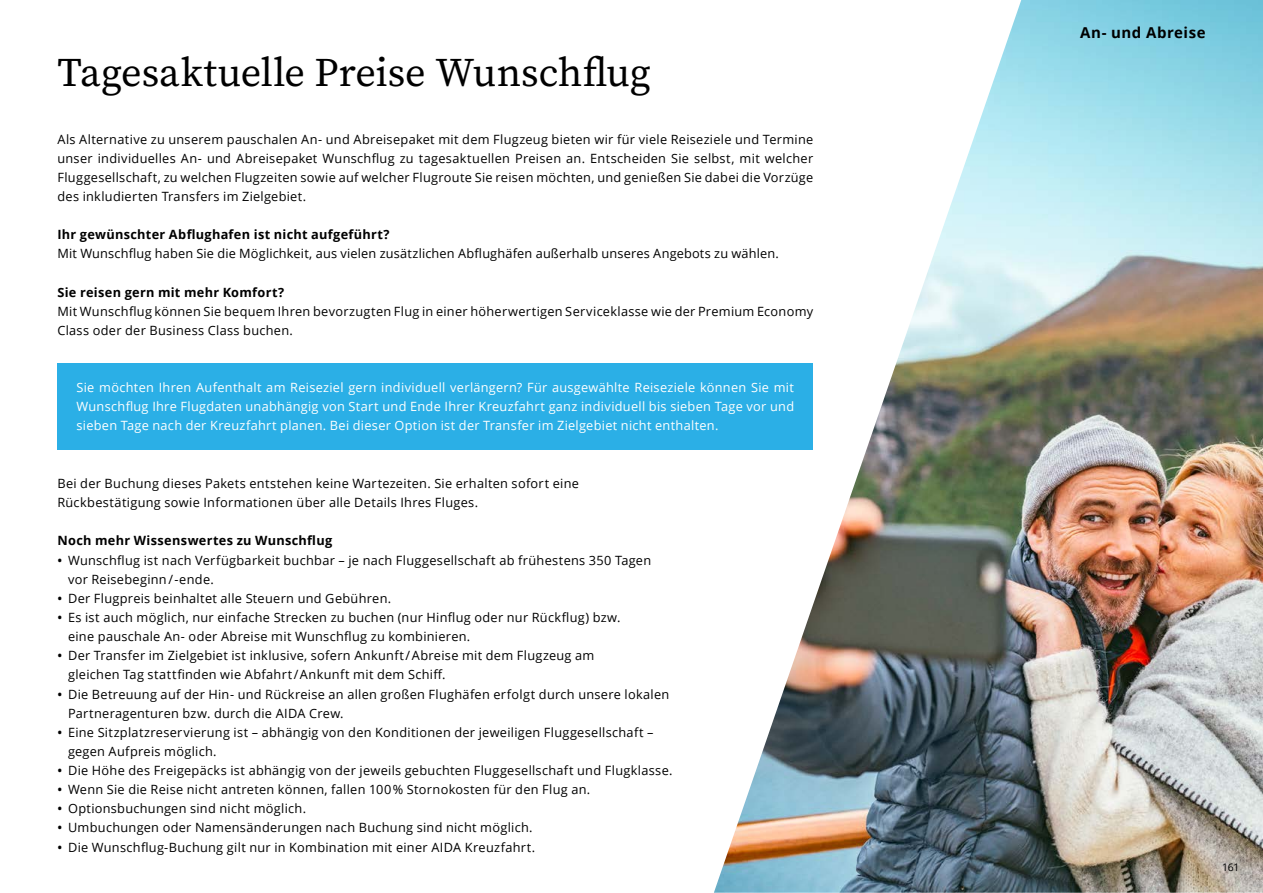
<style>
.page{position:relative;width:1263px;height:893px;background:#fff}
.page>*{position:absolute;margin:0;border:0;box-sizing:border-box;transform-origin:0 0}
.t1{font:40.5px "Source Serif Variable";letter-spacing:-.005em;color:#000}
.t2{font:700 15px "Open Sans";letter-spacing:.035em;color:#000}
.t3{font:12.75px/19.2px "Open Sans";letter-spacing:.025em;color:#000}
.t4{font:12.75px/19.2px "Open Sans";letter-spacing:.025em;color:#fff;text-align:justify}
.t5{font:700 12.75px "Open Sans";letter-spacing:.025em;color:#000}
.t6{font:10.5px "Open Sans";color:#000}
.s1{font-weight:600}
</style>
<div class="page">
<img style="left:714px;top:0;width:549px;height:893px">
<div style="left:57px;top:364px;width:756px;height:86px;background:#2bafe6"></div>
<h1 class="t1" style="left:57px;top:46px;width:595px">Tagesaktuelle Preise Wunschflug</h1>
<p class="t3" style="left:57px;top:129px;width:757px;text-align:justify">Als Alternative zu unserem pauschalen An- und Abreisepaket mit dem Flugzeug bieten wir für viele Reiseziele und Termine unser individuelles An- und Abreisepaket Wunschflug zu tagesaktuellen Preisen an. Entscheiden Sie selbst, mit welcher Fluggesellschaft, zu welchen Flugzeiten sowie auf welcher Flugroute Sie reisen möchten, und genießen Sie dabei die Vorzüge des inkludierten Transfers im Zielgebiet.</p>
<p class="t5" style="left:57px;top:226px;width:334px">Ihr gewünschter Abflughafen ist nicht aufgeführt?</p>
<p class="t3" style="left:57px;top:244px;width:723px">Mit Wunschflug haben Sie die Möglichkeit, aus vielen zusätzlichen Abflughäfen außerhalb unseres Angebots zu wählen.</p>
<p class="t5" style="left:57px;top:283px;width:228px">Sie reisen gern mit mehr Komfort?</p>
<p class="t3" style="left:57px;top:301px;width:757px">Mit Wunschflug können Sie bequem Ihren bevorzugten Flug in einer höherwertigen Serviceklasse wie der Premium Economy<br>Class oder der Business Class buchen.</p>
<p class="t4" style="left:77px;top:377px;width:719px">Sie möchten Ihren Aufenthalt am Reiseziel gern individuell verlängern? Für ausgewählte Reiseziele können Sie mit Wunschflug Ihre Flugdaten unabhängig von Start und Ende Ihrer Kreuzfahrt ganz individuell bis sieben Tage vor und sieben Tage nach der Kreuzfahrt planen. Bei dieser Option ist der Transfer im Zielgebiet nicht enthalten.</p>
<p class="t3" style="left:57px;top:473px;width:523px">Bei der Buchung dieses Pakets entstehen keine Wartezeiten. Sie erhalten sofort eine<br>Rückbestätigung sowie Informationen über alle Details Ihres Fluges.</p>
<p class="t5" style="left:57px;top:532px;width:276px">Noch mehr Wissenswertes zu Wunschflug</p>
<p class="t3" style="left:68px;top:550px;width:585px;text-indent:-11px"><span class="s1">•</span> Wunschflug ist nach Verfügbarkeit buchbar – je nach Fluggesellschaft ab frühestens 350 Tagen vor Reisebeginn / -ende.</p>
<p class="t3" style="left:57px;top:588px;width:335px"><span class="s1">•</span> Der Flugpreis beinhaltet alle Steuern und Gebühren.</p>
<p class="t3" style="left:68px;top:607px;width:554px;text-indent:-11px"><span class="s1">•</span> Es ist auch möglich, nur einfache Strecken zu buchen (nur Hinflug oder nur Rückflug) bzw. eine pauschale An- oder Abreise mit Wunschflug zu kombinieren.</p>
<p class="t3" style="left:68px;top:646px;width:528px;text-indent:-11px"><span class="s1">•</span> Der Transfer im Zielgebiet ist inklusive, sofern Ankunft / Abreise mit dem Flugzeug am gleichen Tag stattfinden wie Abfahrt / Ankunft mit dem Schiff.</p>
<p class="t3" style="left:68px;top:684px;width:603px;text-indent:-11px"><span class="s1">•</span> Die Betreuung auf der Hin- und Rückreise an allen großen Flughäfen erfolgt durch unsere lokalen<br>Partneragenturen bzw. durch die AIDA Crew.</p>
<p class="t3" style="left:68px;top:722px;width:587px;text-indent:-11px"><span class="s1">•</span> Eine Sitzplatzreservierung ist – abhängig von den Konditionen der jeweiligen Fluggesellschaft – gegen Aufpreis möglich.</p>
<p class="t3" style="left:57px;top:760px;width:616px"><span class="s1">•</span> Die Höhe des Freigepäcks ist abhängig von der jeweils gebuchten Fluggesellschaft und Flugklasse.</p>
<p class="t3" style="left:57px;top:780px;width:534px"><span class="s1">•</span> Wenn Sie die Reise nicht antreten können, fallen 100 % Stornokosten für den Flug an.</p>
<p class="t3" style="left:57px;top:799px;width:250px"><span class="s1">•</span> Optionsbuchungen sind nicht möglich.</p>
<p class="t3" style="left:57px;top:818px;width:477px"><span class="s1">•</span> Umbuchungen oder Namensänderungen nach Buchung sind nicht möglich.</p>
<p class="t3" style="left:57px;top:837px;width:479px"><span class="s1">•</span> Die Wunschflug-Buchung gilt nur in Kombination mit einer AIDA Kreuzfahrt.</p>
<p class="t2" style="left:1080px;top:22px;width:127px">An- und Abreise</p>
<p class="t6" style="left:1222px;top:860px;width:19px">161</p>
</div>
